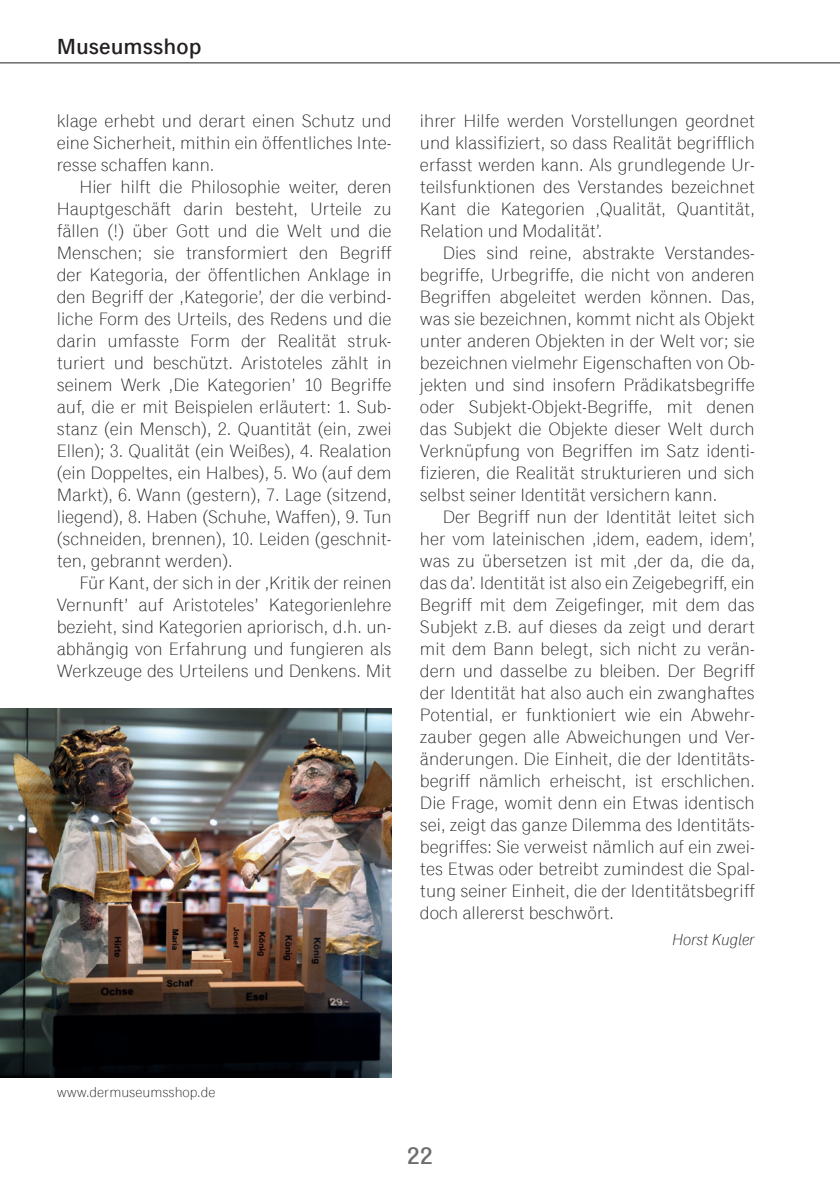
<style>
.page{position:relative;width:840px;height:1191px;background:#fff}
.page>*{position:absolute;margin:0;border:0;box-sizing:border-box;transform-origin:0 0}
.t1{font:500 24px "Classic Grotesque Pro";color:#6c6d70}
.Headline_Linie{font:500 22px "Classic Grotesque Pro";color:#231f20}
.Fließtext{font:300 18px/22px "Classic Grotesque Pro";color:#231f20;text-align:justify}
.Autor{font:italic 300 16px "Classic Grotesque Pro";color:#231f20}
.BU{font:300 14px "Classic Grotesque Pro";color:#231f20}
</style>
<div class="page">
<hr style="left:0;top:62px;width:839px;height:1px;background:#231f20">
<img style="left:0;top:708px;width:391px;height:369px">
<p class="Headline_Linie" style="left:57px;top:33px;width:146px">Museumsshop</p>
<p class="Fließtext" style="left:57px;top:110px;width:336px">klage erhebt und derart einen Schutz und eine Sicherheit, mithin ein öffentliches Inte&shy;resse schaffen kann.</p>
<p class="Fließtext" style="left:57px;top:176px;width:336px;text-indent:23px">Hier hilft die Philosophie weiter, deren Hauptgeschäft darin besteht, Urteile zu fällen (!) über Gott und die Welt und die Menschen; sie transformiert den Begriff der Kategoria, der öffentlichen Anklage in den Begriff der ‚Kategorie’, der die verbind&shy;liche Form des Urteils, des Redens und die darin umfasste Form der Realität struk&shy;turiert und beschützt. Aristoteles zählt in seinem Werk ‚Die Kategorien’ 10 Begriffe auf, die er mit Beispielen erläutert: 1. Sub&shy;stanz (ein Mensch), 2. Quantität (ein, zwei Ellen); 3. Qualität (ein Weißes), 4. Realation (ein Doppeltes, ein Halbes), 5. Wo (auf dem Markt), 6. Wann (gestern), 7. Lage (sitzend, liegend), 8. Haben (Schuhe, Waffen), 9. Tun (schneiden, brennen), 10. Leiden (geschnit&shy;ten, gebrannt werden).</p>
<p class="Fließtext" style="left:57px;top:572px;width:336px;text-indent:23px">Für Kant, der sich in der ‚Kritik der reinen Vernunft’ auf Aristoteles’ Kategorienlehre bezieht, sind Kategorien apriorisch, d.h. un&shy;abhängig von Erfahrung und fungieren als Werkzeuge des Urteilens und Denkens. Mit</p>
<p class="Fließtext" style="left:420px;top:110px;width:336px">ihrer Hilfe werden Vorstellungen geordnet und klassifiziert, so dass Realität begrifflich erfasst werden kann. Als grundlegende Ur&shy;teilsfunktionen des Verstandes bezeichnet Kant die Kategorien ‚Qualität, Quantität, Relation und Modalität’.</p>
<p class="Fließtext" style="left:420px;top:242px;width:336px;text-indent:23px">Dies sind reine, abstrakte Verstandes&shy;begriffe, Urbegriffe, die nicht von anderen Begriffen abgeleitet werden können. Das, was sie bezeichnen, kommt nicht als Objekt unter anderen Objekten in der Welt vor; sie bezeichnen vielmehr Eigenschaften von Ob&shy;jekten und sind insofern Prädikatsbegriffe oder Subjekt-Objekt-Begriffe, mit denen das Subjekt die Objekte dieser Welt durch Verknüpfung von Begriffen im Satz identi&shy;fizieren, die Realität strukturieren und sich selbst seiner Identität versichern kann.</p>
<p class="Fließtext" style="left:420px;top:506px;width:336px;text-indent:23px">Der Begriff nun der Identität leitet sich her vom lateinischen ‚idem, eadem, idem’, was zu übersetzen ist mit ‚der da, die da, das da’. Identität ist also ein Zeigebegriff, ein Begriff mit dem Zeigefinger, mit dem das Subjekt z.B. auf dieses da zeigt und derart mit dem Bann belegt, sich nicht zu verän&shy;dern und dasselbe zu bleiben. Der Begriff der Identität hat also auch ein zwanghaftes Potential, er funktioniert wie ein Abwehr&shy;zauber gegen alle Abweichungen und Ver&shy;änderungen. Die Einheit, die der Identitäts&shy;begriff nämlich erheischt, ist erschlichen.<br>Die Frage, womit denn ein Etwas identisch sei, zeigt das ganze Dilemma des Identitäts&shy;begriffes: Sie verweist nämlich auf ein zwei&shy;tes Etwas oder betreibt zumindest die Spal&shy;tung seiner Einheit, die der Identitätsbegriff doch allererst beschwört.</p>
<p class="Autor" style="left:671px;top:930px;width:84px">Horst Kugler</p>
<p class="BU" style="left:57px;top:1083px;width:160px">www.dermuseumsshop.de</p>
<h1 class="t1" style="left:406px;top:1142px;width:28px">22</h1>
</div>
